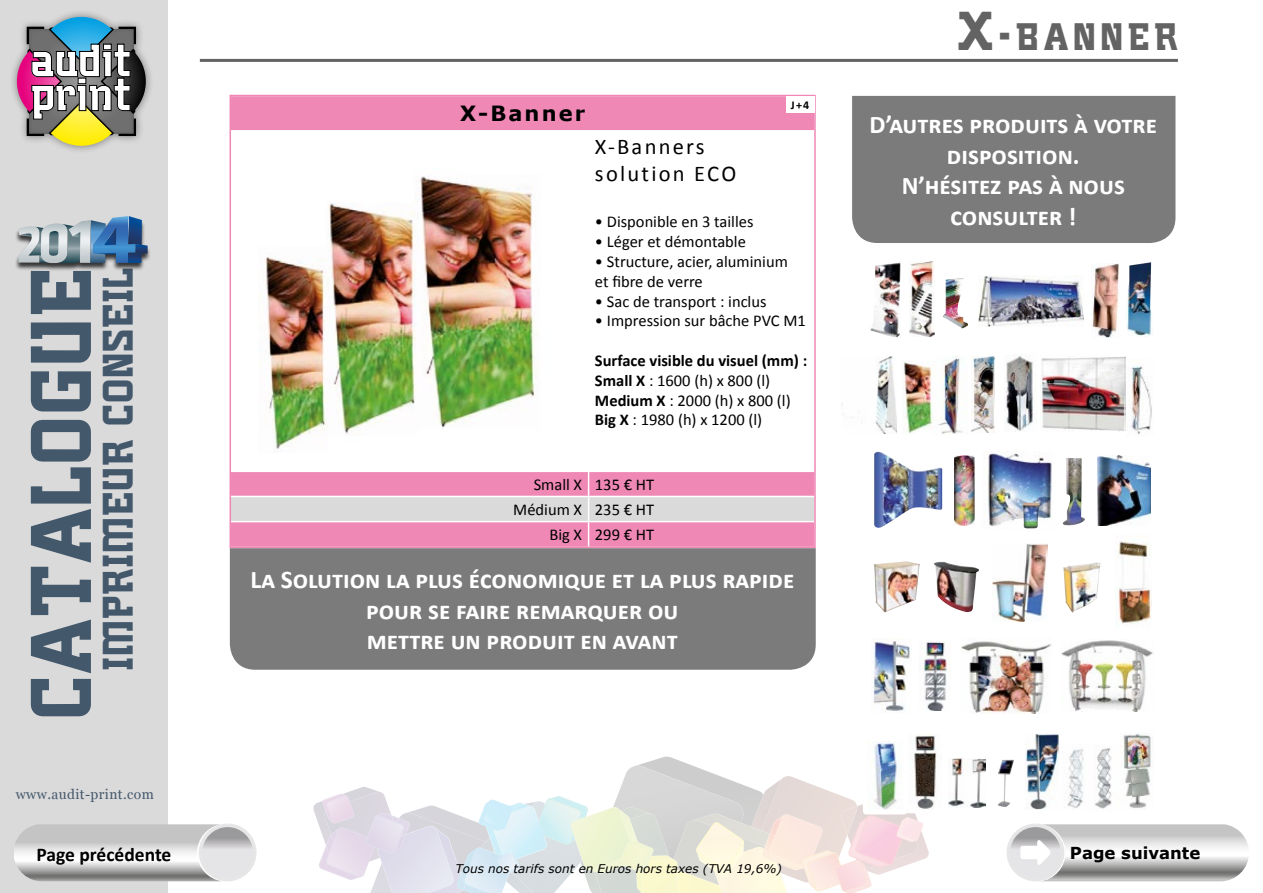
<style>
.page{position:relative;width:1263px;height:893px;background:#fff}
.page>*{position:absolute;margin:0;border:0;box-sizing:border-box;transform-origin:0 0}
.t1{font:75px "Plumbers Gothic";letter-spacing:.03em;color:#44586c}
.t2{font:40.65px/33.9px "Plumbers Gothic";letter-spacing:-.005em;color:#fff}
.t3{font:37.5px "Plumbers Gothic";letter-spacing:.03em;color:#44586c}
.t4{font:33.6px "Plumbers Gothic";color:#646363}
.t5{font:700 25.5px/30.6px "Calibri";color:#fff;text-align:center}
.t6{font:22.5px/27px "Calibri";letter-spacing:.095em;color:#000}
.t7{font:700 21px "Verdana";letter-spacing:.1em;color:#000}
.t8{font:700 19.5px "Calibri";color:#000}
.t9{font:16.5px/19.8px "Calibri";color:#000}
.t10{font:700 16.5px "Verdana";color:#000}
.t11{font:13.8px "Georgia";letter-spacing:.03em;color:#44586c}
.t12{font:italic 12px "Verdana";color:#000}
.t13{font:700 12px "Calibri";color:#000}
.s1{font-weight:700}
.s2{font-size:48px}
</style>
<div class="page">
<div style="left:0;top:0;width:168px;height:893px;background:#dadada"></div>
<img style="left:636px;top:757px;width:115px;height:37px">
<img style="left:618px;top:766px;width:125px;height:28px">
<img style="left:923px;top:824px;width:6px;height:35px">
<img style="left:751px;top:788px;width:11px;height:6px">
<img style="left:762px;top:776px;width:74px;height:18px">
<img style="left:780px;top:777px;width:48px;height:17px">
<img style="left:313px;top:787px;width:66px;height:38px">
<img style="left:325px;top:792px;width:58px;height:2px">
<svg style="left:319px;top:794px;width:604px;height:99px;background:#e8e6e4"></svg>
<svg style="left:14px;top:824px;width:209px;height:57px"></svg>
<div style="left:199px;top:824px;width:58px;height:57px;border:7px solid #e6e6e6;border-radius:50%"></div>
<svg style="left:202px;top:827px;width:51px;height:51px;background:#cfcfd1"></svg>
<div style="left:15px;top:217px;width:137px;height:54px;background:#000;opacity:.75"></div>
<svg style="left:18px;top:216px;width:130px;height:47px"></svg>
<hr style="left:200px;top:59px;width:978px;height:3px;background:#646363">
<div style="left:233px;top:98px;width:580px;height:32px;background:#f088b6"></div>
<svg style="left:233px;top:472px;width:580px;height:73px;background:#e9a7c4"></svg>
<img style="left:265px;top:176px;width:270px;height:273px">
<div style="left:230px;top:95px;width:586px;height:453px;border:2px solid #f088b6"></div>
<div style="left:230px;top:548px;width:586px;height:122px;background:#7c7b7b"></div>
<div style="left:852px;top:96px;width:323px;height:147px;background:#7c7b7b"></div>
<img style="left:1058px;top:744px;width:26px;height:64px">
<img style="left:1095px;top:748px;width:17px;height:61px">
<img style="left:867px;top:741px;width:36px;height:69px">
<img style="left:881px;top:766px;width:14px;height:40px">
<img style="left:984px;top:453px;width:68px;height:76px">
<img style="left:943px;top:278px;width:25px;height:51px">
<img style="left:902px;top:361px;width:32px;height:72px">
<img style="left:938px;top:356px;width:25px;height:78px">
<img style="left:1005px;top:355px;width:28px;height:76px">
<img style="left:1041px;top:356px;width:84px;height:75px">
<img style="left:851px;top:356px;width:46px;height:78px">
<img style="left:954px;top:456px;width:20px;height:70px">
<img style="left:1022px;top:503px;width:16px;height:25px">
<img style="left:874px;top:561px;width:46px;height:51px">
<img style="left:934px;top:562px;width:45px;height:50px">
<img style="left:1063px;top:562px;width:38px;height:50px">
<img style="left:993px;top:543px;width:54px;height:79px">
<img style="left:924px;top:641px;width:26px;height:70px">
<img style="left:1025px;top:734px;width:33px;height:76px">
<img style="left:948px;top:759px;width:37px;height:49px">
<img style="left:997px;top:760px;width:17px;height:47px">
<img style="left:1061px;top:640px;width:92px;height:72px">
<img style="left:961px;top:641px;width:90px;height:72px">
<img style="left:1063px;top:458px;width:22px;height:67px">
<img style="left:1121px;top:733px;width:32px;height:75px">
<img style="left:979px;top:276px;width:105px;height:50px">
<img style="left:1092px;top:264px;width:27px;height:73px">
<img style="left:1130px;top:366px;width:22px;height:68px">
<img style="left:1098px;top:456px;width:53px;height:70px">
<img style="left:909px;top:735px;width:28px;height:75px">
<img style="left:1115px;top:541px;width:37px;height:83px">
<img style="left:1126px;top:262px;width:26px;height:75px">
<img style="left:870px;top:262px;width:30px;height:75px">
<img style="left:910px;top:262px;width:24px;height:75px">
<img style="left:874px;top:452px;width:68px;height:76px">
<img style="left:871px;top:638px;width:41px;height:73px">
<img style="left:971px;top:356px;width:23px;height:77px">
<div style="left:786px;top:96px;width:28px;height:17px;background:#fff"></div>
<svg style="left:13px;top:14px;width:137px;height:136px"></svg>
<div style="left:1006px;top:824px;width:58px;height:57px;border:7px solid #e6e6e6;border-radius:50%"></div>
<svg style="left:1010px;top:827px;width:51px;height:51px"></svg>
<svg style="left:1020px;top:824px;width:228px;height:57px"></svg>
<h2 class="t2" style="left:30px;top:43px;width:103px">audit print</h2>
<h1 class="t1" style="left:12px;top:719px;width:452px;rotate:-90deg">CATALOGUE</h1>
<h3 class="t3" style="left:94px;top:671px;width:403px;rotate:-90deg">IMPRIMEUR CONSEIL</h3>
<p class="t11" style="left:16px;top:785px;width:140px">www.audit-print.com</p>
<p class="t8" style="left:37px;top:843px;width:136px">Page précédente</p>
<p class="t7" style="left:460px;top:100px;width:127px">X-Banner</p>
<p class="t13" style="left:791px;top:98px;width:20px">J+4</p>
<h3 class="t6" style="left:595px;top:131px;width:143px">X-Banners solution ECO</h3>
<p class="t9" style="left:595px;top:211px;width:160px">• Disponible en 3 tailles</p>
<p class="t9" style="left:595px;top:231px;width:152px">• Léger et démontable</p>
<p class="t9" style="left:595px;top:251px;width:194px">• Structure, acier, aluminium et fibre de verre</p>
<p class="t9" style="left:595px;top:290px;width:173px">• Sac de transport : inclus</p>
<p class="t9" style="left:595px;top:310px;width:212px">• Impression sur bâche PVC M1</p>
<p class="t9" style="left:595px;top:350px;width:214px"><span class="s1">Surface visible du visuel (mm) :<br>Small X</span> : 1600 (h) x 800 (l)<br><span class="s1">Medium X</span> : 2000 (h) x 800 (l)<br><span class="s1">Big X</span> : 1980 (h) x 1200 (l)</p>
<p class="t9" style="left:513px;top:471px;width:142px;line-height:25.2px;text-align:right">Small X 135 € HT<br>Médium X 235 € HT<br>Big X 299 € HT</p>
<h3 class="t5" style="left:250px;top:563px;width:545px">La Solution la plus économique et la plus rapide pour se faire remarquer ou<br>mettre un produit en avant</h3>
<h3 class="t4" style="left:957px;top:15px;width:222px"><span class="s2">X-</span>BANNER</h3>
<h3 class="t5" style="left:870px;top:108px;width:289px">D’autres produits à votre disposition.<br>N’hésitez pas à nous consulter !</h3>
<p class="t12" style="left:455px;top:861px;width:328px">Tous nos tarifs sont en Euros hors taxes (TVA 19,6%)</p>
<p class="t10" style="left:1070px;top:843px;width:132px">Page suivante</p>
</div>
